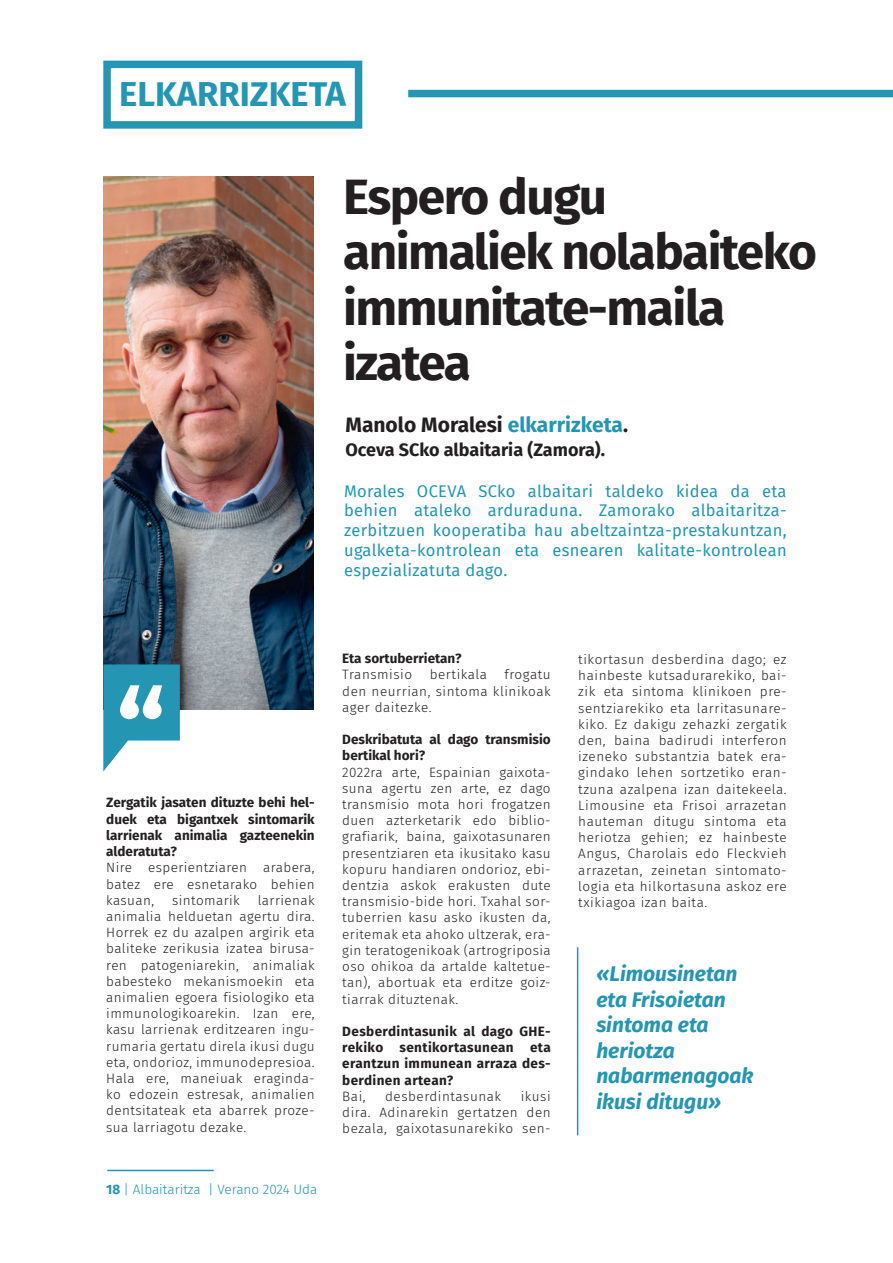
<style>
.page{position:relative;width:893px;height:1263px;background:#fff}
.page>*{position:absolute;margin:0;border:0;box-sizing:border-box;transform-origin:0 0}
.t1{font:700 111px "Fira Sans";color:#fff}
.t2{font:700 49.5px/55.5px "Fira Sans";letter-spacing:-.03em;color:#231f20}
.t3{font:700 34.5px "Fira Sans";color:#2495b2}
.t4{font:italic 700 21px/25.5px "Fira Sans";color:#2495b2}
.t5{font:700 21px "Fira Sans";color:#231f20}
.t6{font:700 18px "Fira Sans";color:#231f20}
.Elkarrizketa-Errepor{font:16.5px/19.8px "Fira Sans";letter-spacing:.02em;color:#2495b2;text-align:justify}
.Paragrafoa_ELK{font:300 13.5px/16.2px "Fira Sans";letter-spacing:.03em;color:#231f20;text-align:justify}
.Paragrafoa_ELK-2{font:700 13.5px/16.2px "Fira Sans";color:#231f20;text-align:justify}
.t7{font:300 13.5px "Fira Sans";color:#2495b2}
.s1{color:#2495b2}
.s2{font-weight:700}
</style>
<div class="page">
<hr style="left:107px;top:1170px;width:107px;height:1px;background:#2495b2">
<div style="left:408px;top:90px;width:485px;height:7px;background:#2495b2"></div>
<img style="left:103px;top:176px;width:210px;height:533px">
<svg style="left:103px;top:664px;width:77px;height:107px"></svg>
<hr style="left:577px;top:947px;width:1px;height:188px;background:#2495b2">
<div style="left:103px;top:61px;width:259px;height:68px;border:8px solid #2495b2"></div>
<p class="t3" style="left:119px;top:65px;width:228px">ELKARRIZKETA</p>
<p class="t2" style="left:343px;top:165px;width:265px">Espero dugu</p>
<p class="t2" style="left:343px;top:221px;width:475px">animaliek nolabaiteko immunitate-maila</p>
<p class="t2" style="left:343px;top:332px;width:129px">izatea</p>
<p class="t5" style="left:345px;top:407px;width:284px">Manolo Moralesi <span class="s1">elkarrizketa</span>.</p>
<p class="t6" style="left:345px;top:435px;width:261px">Oceva SCko albaitaria (Zamora).</p>
<p class="Elkarrizketa-Errepor" style="left:344px;top:481px;width:444px">Morales OCEVA SCko albaitari taldeko kidea da eta behien ataleko arduraduna. Zamorako albaitaritza&shy;zerbitzuen kooperatiba hau abeltzaintza-prestakuntzan, ugalketa-kontrolean eta esnearen kalitate-kontrolean espezializatuta dago.</p>
<p class="t1" style="left:116px;top:638px;width:51px">“</p>
<p class="Paragrafoa_ELK-2" style="left:106px;top:794px;width:210px">Zergatik jasaten dituzte behi hel&shy;duek eta bigantxek sintomarik larrienak animalia gazteenekin alderatuta?</p>
<p class="Paragrafoa_ELK" style="left:106px;top:859px;width:210px">Nire esperientziaren arabera, batez ere esnetarako behien kasuan,</p>
<p class="Paragrafoa_ELK" style="left:106px;top:892px;width:210px;text-indent:151px">larrienak animalia helduetan agertu dira.<br>Horrek ez du azalpen argirik eta baliteke zerikusia izatea birusa&shy;ren patogeniarekin, animaliak babesteko mekanismoekin eta animalien egoera fisiologiko eta immunologikoarekin. Izan ere, kasu larrienak erditzearen ingu&shy;rumaria gertatu direla ikusi dugu eta, ondorioz, immunodepresioa.<br>Hala ere, maneiuak eraginda&shy;ko edozein estresak, animalien dentsitateak eta abarrek proze&shy;sua larriagotu dezake.</p>
<p class="Paragrafoa_ELK" style="left:172px;top:892px;width:69px">sintomarik</p>
<p class="t7" style="left:106px;top:1180px;width:213px"><span class="s2">18</span> | Albaitaritza | Verano 2024 Uda</p>
<p class="Paragrafoa_ELK-2" style="left:342px;top:649px;width:121px">Eta sortuberrietan?</p>
<p class="Paragrafoa_ELK" style="left:342px;top:667px;width:71px">Transmisio</p>
<p class="Paragrafoa_ELK" style="left:430px;top:667px;width:59px">bertikala</p>
<p class="Paragrafoa_ELK" style="left:342px;top:667px;width:210px;text-indent:162px">frogatu den neurrian, sintoma klinikoak ager daitezke.</p>
<p class="Paragrafoa_ELK-2" style="left:342px;top:730px;width:210px">Deskribatuta al dago transmisio bertikal hori?</p>
<p class="Paragrafoa_ELK" style="left:342px;top:764px;width:210px">2022ra arte, Espainian gaixota&shy;suna agertu zen arte, ez dago transmisio mota hori frogatzen duen azterketarik edo biblio&shy;grafiarik, baina, gaixotasunaren presentziaren eta ikusitako kasu kopuru handiaren ondorioz, ebi&shy;dentzia askok erakusten dute transmisio-bide hori. Txahal sor&shy;tuberrien kasu asko ikusten da, eritemak eta ahoko ultzerak, era&shy;gin teratogenikoak (artrogriposia oso ohikoa da artalde kaltetue&shy;tan), abortuak eta erditze goiz&shy;tiarrak dituztenak.</p>
<p class="Paragrafoa_ELK-2" style="left:342px;top:1022px;width:210px">Desberdintasunik al dago GHE&shy;rekiko sentikortasunean eta erantzun immunean arraza des&shy;berdinen artean?</p>
<p class="Paragrafoa_ELK" style="left:342px;top:1088px;width:25px">Bai,</p>
<p class="Paragrafoa_ELK" style="left:385px;top:1088px;width:118px">desberdintasunak</p>
<p class="Paragrafoa_ELK" style="left:342px;top:1088px;width:210px;text-indent:178px">ikusi dira. Adinarekin gertatzen den bezala, gaixotasunarekiko sen-</p>
<p class="Paragrafoa_ELK" style="left:578px;top:651px;width:210px">tikortasun desberdina dago; ez hainbeste kutsadurarekiko, bai&shy;zik eta sintoma klinikoen pre&shy;sentziarekiko eta larritasunare&shy;kiko. Ez dakigu zehazki zergatik den, baina badirudi interferon izeneko substantzia batek era&shy;gindako lehen sortzetiko eran&shy;tzuna azalpena izan daitekeela.<br>Limousine eta Frisoi arrazetan hauteman ditugu sintoma eta heriotza gehien; ez hainbeste Angus, Charolais edo Fleckvieh arrazetan, zeinetan sintomato&shy;logia eta hilkortasuna askoz ere txikiagoa izan baita.</p>
<p class="t4" style="left:596px;top:960px;width:143px">«Limousinetan</p>
<p class="t4" style="left:596px;top:985px;width:131px">eta Frisoietan</p>
<p class="t4" style="left:596px;top:1011px;width:114px">sintoma eta</p>
<p class="t4" style="left:596px;top:1036px;width:80px">heriotza</p>
<p class="t4" style="left:596px;top:1062px;width:159px">nabarmenagoak ikusi ditugu»</p>
</div>
